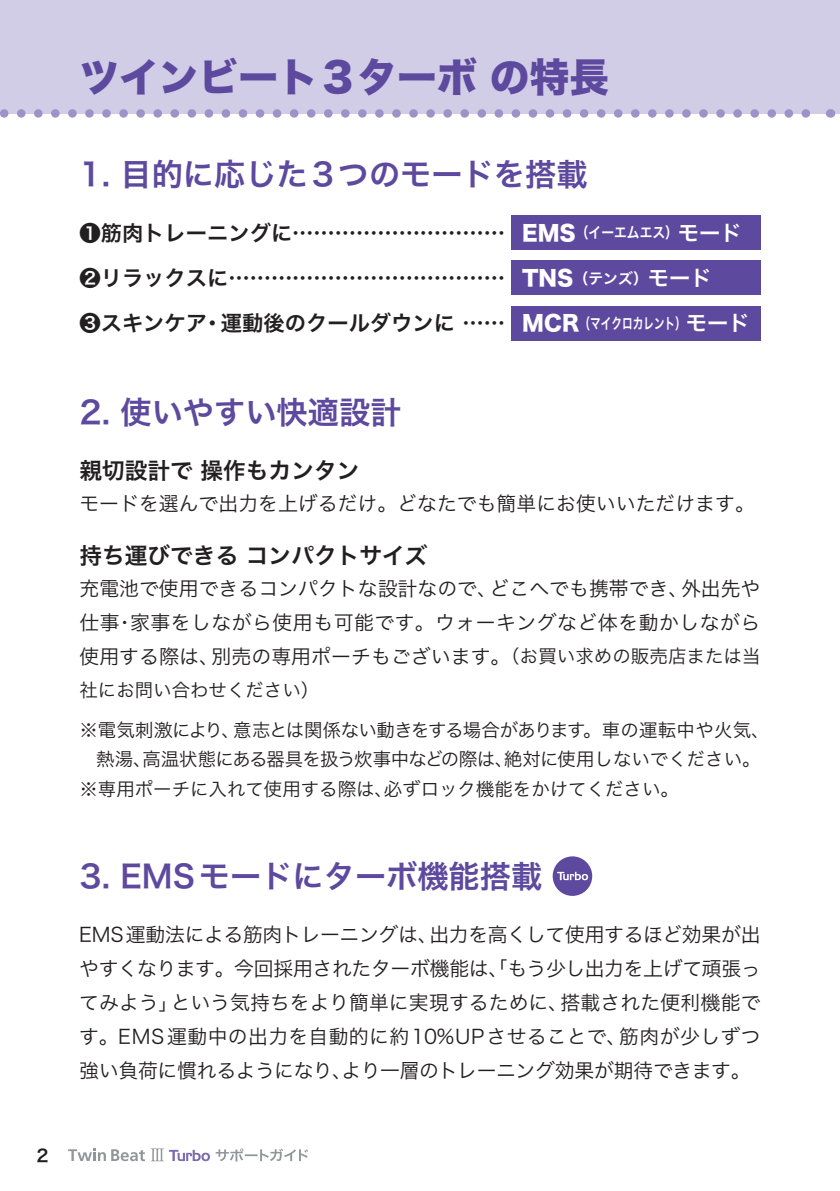
<style>
.page{position:relative;width:840px;height:1191px;background:#fff}
.page>*{position:absolute;margin:0;border:0;box-sizing:border-box;transform-origin:0 0}
.t1{font:39.6px "Hira Kaku Std W8";color:#5d499e}
.t2{font:31.2px "Hira Kaku Pro W6";color:#5d499e}
.t3{font:22.6px "Hira Kaku Pro W6";color:#231f20}
.t4{font:21.2px/45.4px "Hira Kaku Pro W6";color:#231f20;text-align:justify}
.t5{font:19.8px/34px "Hira Kaku Pro W3";color:#231f20;text-align:justify}
.t6{font:18.4px/39.6px "Hira Kaku Pro W3";color:#231f20}
.t7{font:17px "Hira Kaku Pro W6";color:#231f20}
.t8{font:14.8px "Hira Kaku Pro W6";color:#fff;scale:.71 1}
.t9{font:14.8px "Hira Kaku Pro W6";color:#fff;scale:.86 1}
.t10{font:14.8px "Hira Kaku Pro W6";color:#fff}
.s1{font-family:"Hira Kaku Std W8";font-size:21.2px}
.s2{font-size:21.2px}
.s3{font-size:18.4px}
</style>
<div class="page">
<div style="left:0;top:0;width:839px;height:113px;background:#d2cde6"></div>
<svg style="left:68px;top:1148px;width:77px;height:13px"></svg>
<svg style="left:0;top:109px;width:821px;height:9px"></svg>
<svg style="left:151px;top:1148px;width:157px;height:13px"></svg>
<div style="left:510px;top:215px;width:250px;height:34px;background:#5d499e"></div>
<div style="left:510px;top:261px;width:250px;height:34px;background:#5d499e"></div>
<div style="left:510px;top:306px;width:250px;height:34px;background:#5d499e"></div>
<div style="left:552px;top:856px;width:40px;height:40px;background:#5d499e;border-radius:50%"></div>
<svg style="left:557px;top:871px;width:30px;height:9px"></svg>
<p class="t7" style="left:36px;top:1139px;width:14px">2</p>
<h1 class="t1" style="left:79px;top:55px;width:531px">ツインビート３ターボ の特長</h1>
<h2 class="t2" style="left:79px;top:146px;width:509px">1. 目的に応じた3つのモードを搭載</h2>
<p class="t4" style="left:79px;top:209px;width:427px">❶筋肉トレーニングに………………………… ❷リラックスに………………………………… ❸スキンケア・運動後のクールダウンに ……</p>
<p class="t9" style="left:522px;top:219px;width:257px"><span class="s1">EMS</span>（イーエムエス）<span class="s2">モード</span></p>
<p class="t10" style="left:522px;top:264px;width:191px"><span class="s1">TNS</span>（テンズ）<span class="s2">モード</span></p>
<p class="t8" style="left:522px;top:310px;width:322px"><span class="s1">MCR</span>（マイクロカレント）<span class="s2">モード</span></p>
<h2 class="t2" style="left:79px;top:384px;width:323px">2. 使いやすい快適設計</h2>
<p class="t3" style="left:79px;top:450px;width:281px">親切設計で 操作もカンタン</p>
<p class="t5" style="left:79px;top:485px;width:676px">モードを選んで出力を上げるだけ。どなたでも簡単にお使いいただけます。</p>
<p class="t3" style="left:79px;top:535px;width:349px">持ち運びできる コンパクトサイズ</p>
<p class="t5" style="left:79px;top:570px;width:682px">充電池で使用できるコンパクトな設計なので、どこへでも携帯でき、外出先や仕事・家事をしながら使用も可能です。ウォーキングなど体を動かしながら使用する際は、別売の専用ポーチもございます。<span class="s3">（お買い求めの販売店または当</span></p>
<p class="t6" style="left:79px;top:669px;width:691px">社にお問い合わせください）<br>※電気刺激により、意志とは関係ない動きをする場合があります。車の運転中や火気、</p>
<p class="t6" style="left:79px;top:743px;width:682px;line-height:29.8px;text-indent:17px">熱湯、高温状態にある器具を扱う炊事中などの際は、絶対に使用しないでください。※専用ポーチに入れて使用する際は、必ずロック機能をかけてください。</p>
<h2 class="t2" style="left:79px;top:848px;width:464px">3. EMSモードにターボ機能搭載</h2>
<p class="t5" style="left:79px;top:916px;width:682px">EMS運動法による筋肉トレーニングは、出力を高くして使用するほど効果が出やすくなります。今回採用されたターボ機能は、「もう少し出力を上げて頑張ってみよう」という気持ちをより簡単に実現するために、搭載された便利機能です。EMS運動中の出力を自動的に約10%UPさせることで、筋肉が少しずつ強い負荷に慣れるようになり、より一層のトレーニング効果が期待できます。</p>
</div>
